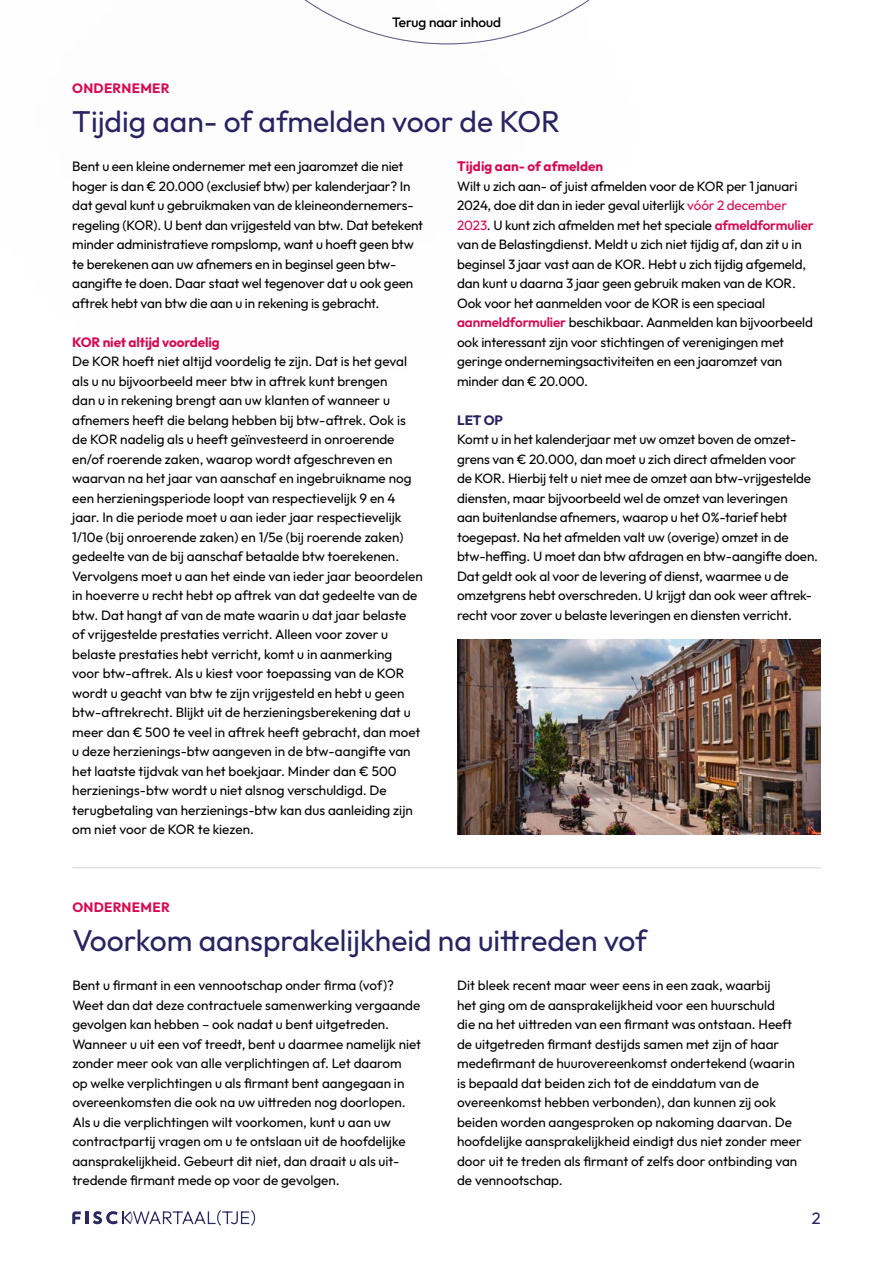
<style>
.page{position:relative;width:893px;height:1263px;background:#fff}
.page>*{position:absolute;margin:0;border:0;box-sizing:border-box;transform-origin:0 0}
.artikel_titel{font:30px "Outfit";color:#292461}
.t1{font:16.5px "Outfit";color:#292461}
.platte_tekst{font:13.5px/19.5px "Outfit";letter-spacing:-.01em;color:#000}
.tussenkopje{font:700 13.5px "Outfit";letter-spacing:-.01em;color:#d60a52}
.categorie{font:700 13.5px "Outfit";letter-spacing:.02em;color:#d60a52}
.let_op___tip{font:700 13.5px "Outfit";color:#292461}
.s1{color:#d60a52}
.s2{font-weight:600;color:#d60a52}
</style>
<div class="page">
<svg style="left:72px;top:1210px;width:183px;height:16px"></svg>
<img style="left:457px;top:639px;width:364px;height:195px">
<hr style="left:72px;top:867px;width:749px;height:1px;background:#d4d3df">
<p class="platte_tekst" style="left:392px;top:12px;width:110px">Terug naar inhoud</p>
<p class="categorie" style="left:72px;top:81px;width:99px">ONDERNEMER</p>
<p class="artikel_titel" style="left:72px;top:104px;width:489px">Tijdig aan- of afmelden voor de KOR</p>
<p class="platte_tekst" style="left:72px;top:156px;width:352px">Bent u een kleine ondernemer met een jaaromzet die niet hoger is dan € 20.000 (exclusief btw) per kalenderjaar? In dat geval kunt u gebruikmaken van de kleineondernemers&shy;regeling (KOR). U bent dan vrijgesteld van btw. Dat betekent minder administratieve rompslomp, want u hoeft geen btw te berekenen aan uw afnemers en in beginsel geen btw&shy;aangifte te doen. Daar staat wel tegenover dat u ook geen aftrek hebt van btw die aan u in rekening is gebracht.</p>
<p class="tussenkopje" style="left:72px;top:334px;width:149px">KOR niet altijd voordelig</p>
<p class="platte_tekst" style="left:72px;top:351px;width:352px">De KOR hoeft niet altijd voordelig te zijn. Dat is het geval als u nu bijvoorbeeld meer btw in aftrek kunt brengen<br>dan u in rekening brengt aan uw klanten of wanneer u afnemers heeft die belang hebben bij btw-aftrek. Ook is de KOR nadelig als u heeft geïnvesteerd in onroerende en/of roerende zaken, waarop wordt afgeschreven en waarvan na het jaar van aanschaf en ingebruikname nog een herzieningsperiode loopt van respectievelijk 9 en 4 jaar. In die periode moet u aan ieder jaar respectievelijk 1/10e (bij onroerende zaken) en 1/5e (bij roerende zaken) gedeelte van de bij aanschaf betaalde btw toerekenen.<br>Vervolgens moet u aan het einde van ieder jaar beoordelen in hoeverre u recht hebt op aftrek van dat gedeelte van de btw. Dat hangt af van de mate waarin u dat jaar belaste<br>of vrijgestelde prestaties verricht. Alleen voor zover u belaste prestaties hebt verricht, komt u in aanmerking voor btw-aftrek. Als u kiest voor toepassing van de KOR wordt u geacht van btw te zijn vrijgesteld en hebt u geen btw-aftrekrecht. Blijkt uit de herzieningsberekening dat u meer dan € 500 te veel in aftrek heeft gebracht, dan moet u deze herzienings-btw aangeven in de btw-aangifte van het laatste tijdvak van het boekjaar. Minder dan € 500 herzienings-btw wordt u niet alsnog verschuldigd. De terugbetaling van herzienings-btw kan dus aanleiding zijn om niet voor de KOR te kiezen.</p>
<p class="tussenkopje" style="left:457px;top:159px;width:148px">Tijdig aan- of afmelden</p>
<p class="platte_tekst" style="left:457px;top:176px;width:358px">Wilt u zich aan- of juist afmelden voor de KOR per 1 januari 2024, doe dit dan in ieder geval uiterlijk <span class="s1">vóór 2 december 2023</span>. U kunt zich afmelden met het speciale <span class="s2">afmeldformulier </span>van de Belastingdienst. Meldt u zich niet tijdig af, dan zit u in beginsel 3 jaar vast aan de KOR. Hebt u zich tijdig afgemeld, dan kunt u daarna 3 jaar geen gebruik maken van de KOR.<br>Ook voor het aanmelden voor de KOR is een speciaal <span class="s2">aanmeldformulier</span> beschikbaar. Aanmelden kan bijvoorbeeld ook interessant zijn voor stichtingen of verenigingen met geringe ondernemingsactiviteiten en een jaaromzet van minder dan € 20.000.</p>
<p class="let_op___tip" style="left:457px;top:412px;width:47px">LET OP</p>
<p class="platte_tekst" style="left:457px;top:429px;width:363px">Komt u in het kalenderjaar met uw omzet boven de omzet&shy;grens van € 20.000, dan moet u zich direct afmelden voor<br>de KOR. Hierbij telt u niet mee de omzet aan btw-vrijgestelde diensten, maar bijvoorbeeld wel de omzet van leveringen<br>aan buitenlandse afnemers, waarop u het 0%-tarief hebt toegepast. Na het afmelden valt uw (overige) omzet in de btw-heffing. U moet dan btw afdragen en btw-aangifte doen.<br>Dat geldt ook al voor de levering of dienst, waarmee u de omzetgrens hebt overschreden. U krijgt dan ook weer aftrek&shy;recht voor zover u belaste leveringen en diensten verricht.</p>
<p class="categorie" style="left:72px;top:900px;width:99px">ONDERNEMER</p>
<p class="artikel_titel" style="left:72px;top:923px;width:576px">Voorkom aansprakelijkheid na uittreden vof</p>
<p class="platte_tekst" style="left:457px;top:975px;width:346px">Dit bleek recent maar weer eens in een zaak, waarbij<br>het ging om de aansprakelijkheid voor een huurschuld<br>die na het uittreden van een firmant was ontstaan. Heeft de uitgetreden firmant destijds samen met zijn of haar medefirmant de huurovereenkomst ondertekend (waarin is bepaald dat beiden zich tot de einddatum van de overeenkomst hebben verbonden), dan kunnen zij ook beiden worden aangesproken op nakoming daarvan. De hoofdelijke aansprakelijkheid eindigt dus niet zonder meer door uit te treden als firmant of zelfs door ontbinding van de vennootschap.</p>
<p class="platte_tekst" style="left:72px;top:975px;width:350px">Bent u firmant in een vennootschap onder firma (vof)?<br>Weet dan dat deze contractuele samenwerking vergaande gevolgen kan hebben – ook nadat u bent uitgetreden.<br>Wanneer u uit een vof treedt, bent u daarmee namelijk niet zonder meer ook van alle verplichtingen af. Let daarom<br>op welke verplichtingen u als firmant bent aangegaan in overeenkomsten die ook na uw uittreden nog doorlopen.<br>Als u die verplichtingen wilt voorkomen, kunt u aan uw contractpartij vragen om u te ontslaan uit de hoofdelijke aansprakelijkheid. Gebeurt dit niet, dan draait u als uit&shy;tredende firmant mede op voor de gevolgen.</p>
<p class="t1" style="left:812px;top:1209px;width:10px">2</p>
</div>
